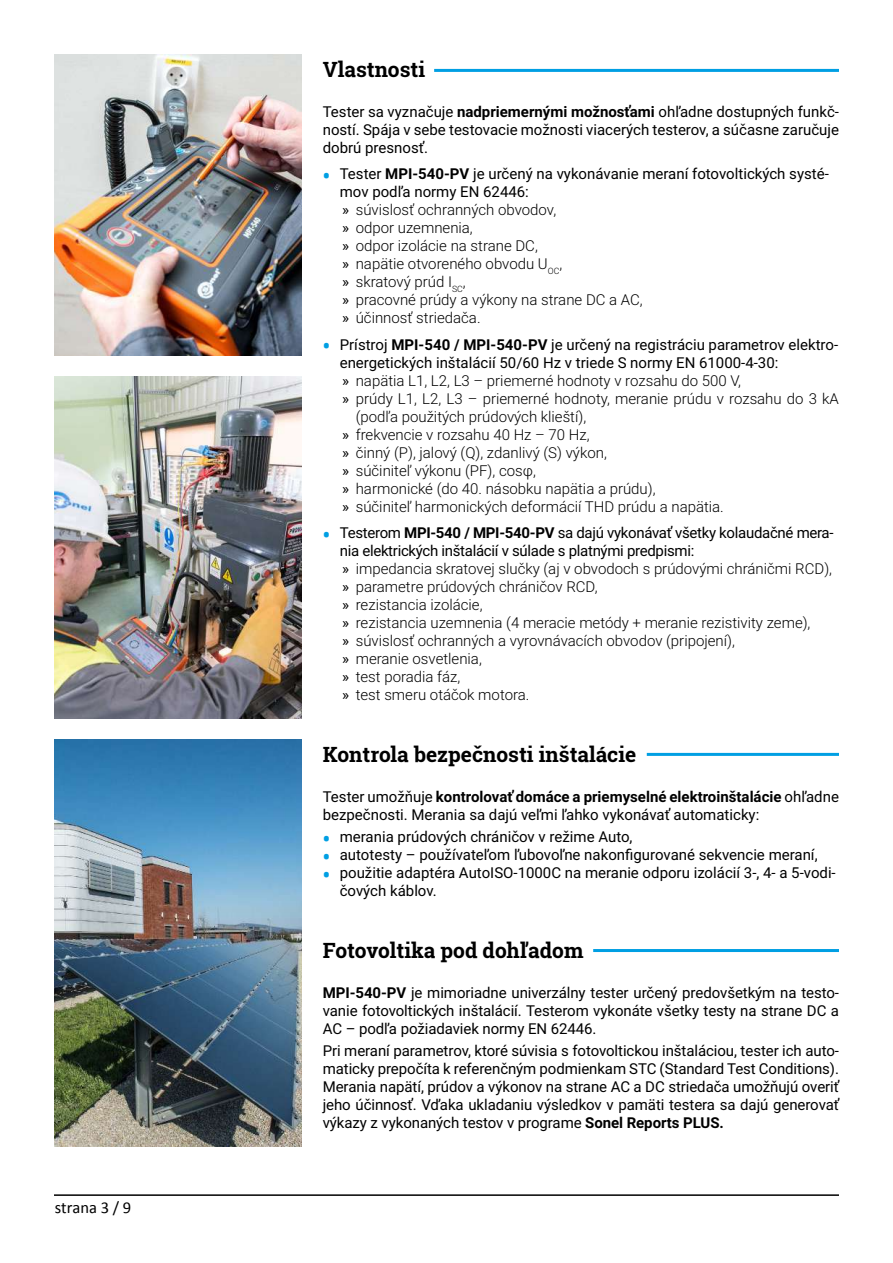
<style>
.page{position:relative;width:893px;height:1263px;background:#fff}
.page>*{position:absolute;margin:0;border:0;box-sizing:border-box;transform-origin:0 0}
.t1{font:700 21px "Roboto Slab";color:#000}
.t2{font:16.5px "Calibri";color:#000}
.t3{font:15px/18px "Roboto";color:#000;text-align:justify}
.t4{font:300 15px/18px "Roboto";color:#000}
.s1{font-weight:700}
.s2{font-family:"Roboto Slab";font-weight:700;font-size:21px;color:#009fe3}
.s3{font-weight:400}
</style>
<div class="page">
<hr style="left:54px;top:1194px;width:785px;height:2px;background:#000">
<hr style="left:434px;top:69px;width:405px;height:3px;background:#009fe3">
<img style="left:54px;top:54px;width:247px;height:301px">
<img style="left:54px;top:377px;width:247px;height:341px">
<img style="left:54px;top:740px;width:247px;height:406px">
<hr style="left:647px;top:753px;width:192px;height:3px;background:#009fe3">
<hr style="left:593px;top:949px;width:246px;height:3px;background:#009fe3">
<p class="t2" style="left:55px;top:1200px;width:78px">strana 3 / 9</p>
<h1 class="t1" style="left:323px;top:55px;width:104px">Vlastnosti</h1>
<p class="t3" style="left:323px;top:102px;width:518px">Tester sa vyznačuje <span class="s1">nadpriemernými možnosťami</span> ohľadne dostupných funkč&shy;ností. Spája v sebe testovacie možnosti viacerých testerov, a súčasne zaručuje dobrú presnosť.</p>
<p class="t4" style="left:340px;top:164px;width:491px;text-indent:-17px"><span class="s2">•</span> <span class="s3">Tester</span> <span class="s1">MPI-540-PV</span> <span class="s3">je určený na vykonávanie meraní fotovoltických systé&shy;mov podľa normy EN 62446:<br>»</span> súvislosť ochranných obvodov,<br><span class="s3">»</span> odpor uzemnenia,<br><span class="s3">»</span> odpor izolácie na strane DC,<br><span class="s3">»</span> napätie otvoreného obvodu U<sub>OC</sub>,<br><span class="s3">»</span> skratový prúd I<sub>SC</sub>,<br><span class="s3">»</span> pracovné prúdy a výkony na strane DC a AC,<br><span class="s3">»</span> účinnosť striedača.</p>
<p class="t3" style="left:323px;top:335px;width:517px"><span class="s2">•</span> Prístroj <span class="s1">MPI-540 / MPI-540-PV</span> je určený na registráciu parametrov elektro-</p>
<p class="t3" style="left:340px;top:353px;width:440px">energetických inštalácií 50/60 Hz v triede S normy EN 61000-4-30:</p>
<p class="t4" style="left:342px;top:371px;width:400px"><span class="s3">»</span> napätia L1, L2, L3 – priemerné hodnoty v rozsahu do 500 V,</p>
<p class="t4" style="left:342px;top:389px;width:498px"><span class="s3">»</span> prúdy L1, L2, L3 – priemerné hodnoty, meranie prúdu v rozsahu do 3 kA</p>
<p class="t4" style="left:356px;top:407px;width:232px">(podľa použitých prúdových klieští),</p>
<p class="t4" style="left:342px;top:425px;width:249px"><span class="s3">»</span> frekvencie v rozsahu 40 Hz – 70 Hz,</p>
<p class="t4" style="left:342px;top:443px;width:266px"><span class="s3">»</span> činný (P), jalový (Q), zdanlivý (S) výkon,</p>
<p class="t4" style="left:342px;top:461px;width:195px"><span class="s3">»</span> súčiniteľ výkonu (PF), cosφ,</p>
<p class="t4" style="left:342px;top:479px;width:315px"><span class="s3">»</span> harmonické (do 40. násobku napätia a prúdu),</p>
<p class="t4" style="left:342px;top:497px;width:383px"><span class="s3">»</span> súčiniteľ harmonických deformácií THD prúdu a napätia.</p>
<p class="t4" style="left:340px;top:523px;width:495px;text-indent:-17px"><span class="s2">•</span> <span class="s3">Testerom</span> <span class="s1">MPI-540 / MPI-540-PV</span> <span class="s3">sa dajú vykonávať všetky kolaudačné mera&shy;nia elektrických inštalácií v súlade s platnými predpismi:<br>»</span> impedancia skratovej slučky (aj v obvodoch s prúdovými chráničmi RCD), <span class="s3">»</span> parametre prúdových chráničov RCD,<br><span class="s3">»</span> rezistancia izolácie,<br><span class="s3">»</span> rezistancia uzemnenia (4 meracie metódy + meranie rezistivity zeme),<br><span class="s3">»</span> súvislosť ochranných a vyrovnávacích obvodov (pripojení),<br><span class="s3">»</span> meranie osvetlenia,<br><span class="s3">»</span> test poradia fáz,<br><span class="s3">»</span> test smeru otáčok motora.</p>
<h1 class="t1" style="left:323px;top:740px;width:315px">Kontrola bezpečnosti inštalácie</h1>
<p class="t3" style="left:323px;top:787px;width:518px">Tester umožňuje <span class="s1">kontrolovať domáce a priemyselné elektroinštalácie</span> ohľadne bezpečnosti. Merania sa dajú veľmi ľahko vykonávať automaticky:</p>
<p class="t3" style="left:323px;top:827px;width:311px"><span class="s2">•</span> merania prúdových chráničov v režime Auto,</p>
<p class="t3" style="left:323px;top:845px;width:496px"><span class="s2">•</span> autotesty – používateľom ľubovoľne nakonfigurované sekvencie meraní,</p>
<p class="t3" style="left:340px;top:863px;width:497px;text-indent:-17px"><span class="s2">•</span> použitie adaptéra AutoISO-1000C na meranie odporu izolácií 3-, 4- a 5-vodi&shy;čových káblov.</p>
<h1 class="t1" style="left:323px;top:936px;width:262px">Fotovoltika pod dohľadom</h1>
<p class="t3" style="left:323px;top:983px;width:518px"><span class="s1">MPI-540-PV</span> je mimoriadne univerzálny tester určený predovšetkým na testo&shy;vanie fotovoltických inštalácií. Testerom vykonáte všetky testy na strane DC a AC – podľa požiadaviek normy EN 62446.</p>
<p class="t3" style="left:323px;top:1041px;width:518px">Pri meraní parametrov, ktoré súvisia s fotovoltickou inštaláciou, tester ich auto&shy;maticky prepočíta k referenčným podmienkam STC (Standard Test Conditions).<br>Merania napätí, prúdov a výkonov na strane AC a DC striedača umožňujú overiť jeho účinnosť. Vďaka ukladaniu výsledkov v pamäti testera sa dajú generovať výkazy z vykonaných testov v programe <span class="s1">Sonel Reports PLUS.</span></p>
</div>
